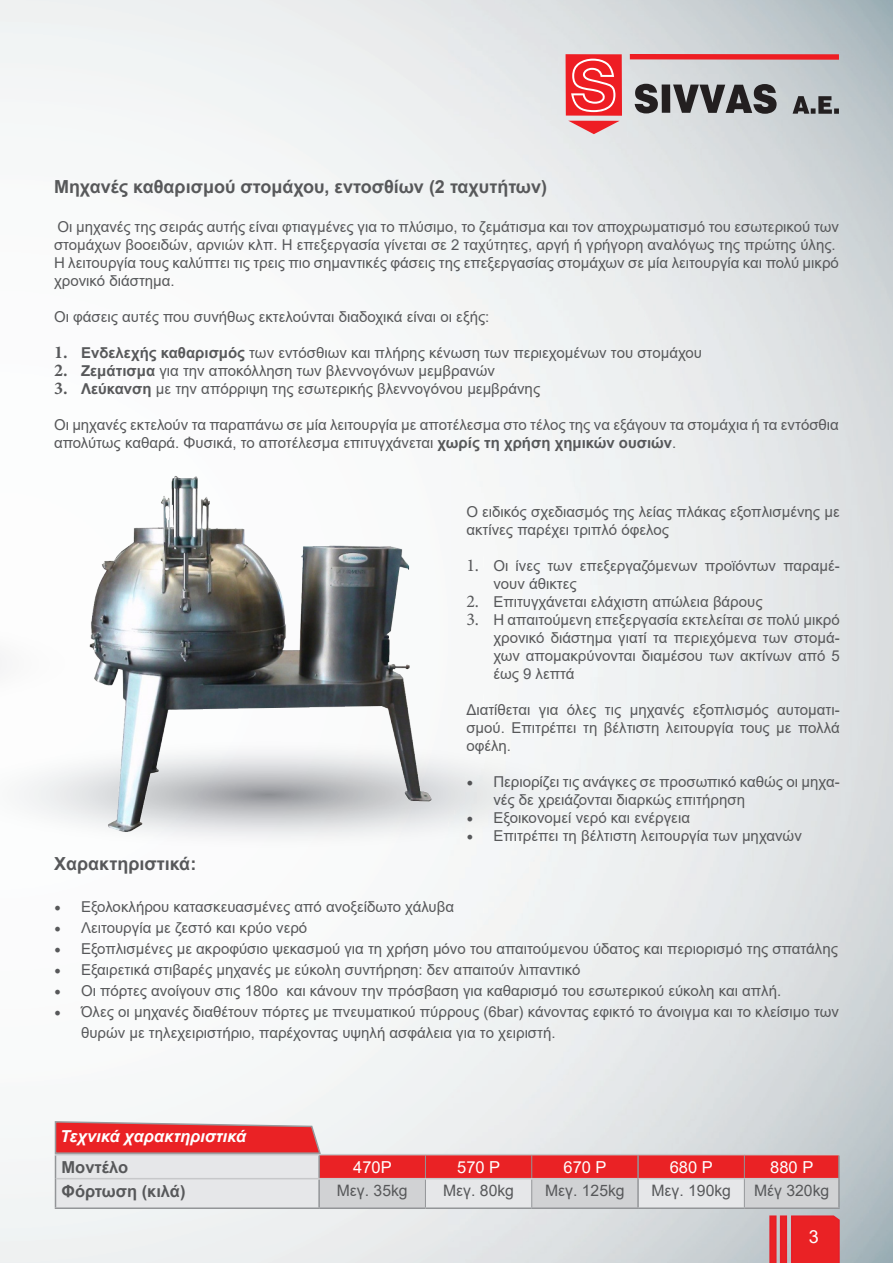
<style>
.page{position:relative;width:893px;height:1263px;background:#fff}
.page>*{position:absolute;margin:0;border:0;box-sizing:border-box;transform-origin:0 0}
.t1{font:700 18px "Arial";color:#57585a}
.t2{font:18px "Arial";color:#fff}
.t3{font:italic 700 16.5px "Arial";color:#fff}
.t4{font:700 16.5px "Arial";color:#57585a}
.t5{font:16.5px "Arial";color:#fff}
.t6{font:15.75px "Arial";color:#57585a}
.t7{font:15px/18px "Arial";color:#57585a}
.s1{font-family:"Minion Pro";font-weight:700;font-size:18px}
.s2{font-weight:700}
.s3{font-family:"Minion Pro";font-size:18px}
</style>
<div class="page">
<div style="left:880px;top:1071px;width:13px;height:22px;background:#c3cacd"></div>
<svg style="left:769px;top:1215px;width:71px;height:48px;background:#e33539"></svg>
<div style="left:566px;top:54px;width:56px;height:62px;background:#ee1d23"></div>
<svg style="left:568px;top:121px;width:52px;height:13px"></svg>
<svg style="left:635px;top:84px;width:142px;height:30px;background:#707072"></svg>
<svg style="left:793px;top:96px;width:46px;height:18px"></svg>
<svg style="left:571px;top:59px;width:44px;height:53px"></svg>
<div style="left:630px;top:54px;width:209px;height:6px;background:#ee1d23"></div>
<hr style="left:838px;top:1155px;width:2px;height:24px;background:#939598">
<hr style="left:838px;top:1179px;width:2px;height:28px;background:#939598">
<hr style="left:55px;top:1207px;width:264px;height:2px;background:#939598">
<hr style="left:319px;top:1207px;width:106px;height:2px;background:#939598">
<hr style="left:425px;top:1207px;width:107px;height:2px;background:#939598">
<hr style="left:532px;top:1207px;width:106px;height:2px;background:#939598">
<hr style="left:638px;top:1207px;width:106px;height:2px;background:#939598">
<hr style="left:744px;top:1207px;width:96px;height:2px;background:#939598">
<hr style="left:744px;top:1154px;width:96px;height:1px;background:#c7c8ca">
<svg style="left:54px;top:1120px;width:785px;height:88px;background:#e0abad"></svg>
<img style="left:0;top:636px;width:50px;height:56px">
<img style="left:88px;top:474px;width:348px;height:376px">
<p class="t1" style="left:54px;top:174px;width:495px">Μηχανές καθαρισμού στομάχου, εντοσθίων (2 ταχυτήτων)</p>
<p class="t7" style="left:54px;top:218px;width:786px">Οι μηχανές της σειράς αυτής είναι φτιαγμένες για το πλύσιμο, το ζεμάτισμα και τον αποχρωματισμό του εσωτερικού των στομάχων βοοειδών, αρνιών κλπ. Η επεξεργασία γίνεται σε 2 ταχύτητες, αργή ή γρήγορη αναλόγως της πρώτης ύλης.</p>
<p class="t7" style="left:54px;top:254px;width:786px">Η λειτουργία τους καλύπτει τις τρεις πιο σημαντικές φάσεις της επεξεργασίας στομάχων σε μία λειτουργία και πολύ μικρό χρονικό διάστημα.</p>
<p class="t7" style="left:54px;top:308px;width:437px">Οι φάσεις αυτές που συνήθως εκτελούνται διαδοχικά είναι οι εξής:</p>
<p class="t7" style="left:54px;top:344px;width:649px"><span class="s1">1.</span> <span class="s2">Ενδελεχής καθαρισμός</span> των εντόσθιων και πλήρης κένωση των περιεχομένων του στομάχου</p>
<p class="t7" style="left:54px;top:362px;width:443px"><span class="s1">2.</span> <span class="s2">Ζεμάτισμα</span> για την αποκόλληση των βλεννογόνων μεμβρανών</p>
<p class="t7" style="left:54px;top:380px;width:488px"><span class="s1">3.</span> <span class="s2">Λεύκανση</span> με την απόρριψη της εσωτερικής βλεννογόνου μεμβράνης</p>
<p class="t7" style="left:54px;top:416px;width:786px">Οι μηχανές εκτελούν τα παραπάνω σε μία λειτουργία με αποτέλεσμα στο τέλος της να εξάγουν τα στομάχια ή τα εντόσθια απολύτως καθαρά. Φυσικά, το αποτέλεσμα επιτυγχάνεται <span class="s2">χωρίς τη χρήση χημικών ουσιών</span>.</p>
<p class="t7" style="left:466px;top:503px;width:375px">Ο ειδικός σχεδιασμός της λείας πλάκας εξοπλισμένης με ακτίνες παρέχει τριπλό όφελος</p>
<p class="t7" style="left:493px;top:557px;width:348px;text-indent:-27px"><span class="s3">1.</span> Οι ίνες των επεξεργαζόμενων προϊόντων παραμέ&shy;νουν άθικτες</p>
<p class="t7" style="left:466px;top:593px;width:298px"><span class="s3">2.</span> Επιτυγχάνεται ελάχιστη απώλεια βάρους</p>
<p class="t7" style="left:493px;top:611px;width:348px;text-align:justify;text-indent:-27px"><span class="s3">3.</span> Η απαιτούμενη επεξεργασία εκτελείται σε πολύ μικρό χρονικό διάστημα γιατί τα περιεχόμενα των στομά&shy;χων απομακρύνονται διαμέσου των ακτίνων από 5 έως 9 λεπτά</p>
<p class="t7" style="left:466px;top:701px;width:375px;text-align:justify">Διατίθεται για όλες τις μηχανές εξοπλισμός αυτοματι&shy;σμού. Επιτρέπει τη βέλτιστη λειτουργία τους με πολλά οφέλη.</p>
<p class="t7" style="left:493px;top:773px;width:348px;text-indent:-27px"><span class="s3">•</span> Περιορίζει τις ανάγκες σε προσωπικό καθώς οι μηχα&shy;νές δε χρειάζονται διαρκώς επιτήρηση</p>
<p class="t7" style="left:466px;top:809px;width:225px"><span class="s3">•</span> Εξοικονομεί νερό και ενέργεια</p>
<p class="t7" style="left:466px;top:827px;width:337px"><span class="s3">•</span> Επιτρέπει τη βέλτιστη λειτουργία των μηχανών</p>
<p class="t1" style="left:54px;top:851px;width:144px">Χαρακτηριστικά:</p>
<p class="t7" style="left:54px;top:898px;width:402px"><span class="s3">•</span> Εξολοκλήρου κατασκευασμένες από ανοξείδωτο χάλυβα</p>
<p class="t7" style="left:54px;top:919px;width:255px"><span class="s3">•</span> Λειτουργία με ζεστό και κρύο νερό</p>
<p class="t7" style="left:54px;top:940px;width:785px"><span class="s3">•</span> Εξοπλισμένες με ακροφύσιο ψεκασμού για τη χρήση μόνο του απαιτούμενου ύδατος και περιορισμό της σπατάλης</p>
<p class="t7" style="left:54px;top:961px;width:528px"><span class="s3">•</span> Εξαιρετικά στιβαρές μηχανές με εύκολη συντήρηση: δεν απαιτούν λιπαντικό</p>
<p class="t7" style="left:54px;top:982px;width:729px"><span class="s3">•</span> Οι πόρτες ανοίγουν στις 180o και κάνουν την πρόσβαση για καθαρισμό του εσωτερικού εύκολη και απλή.</p>
<p class="t7" style="left:81px;top:1001px;width:759px;line-height:21px;text-indent:-27px"><span class="s3">•</span> Όλες οι μηχανές διαθέτουν πόρτες με πνευματικού πύρρους (6bar) κάνοντας εφικτό το άνοιγμα και το κλείσιμο των θυρών με τηλεχειριστήριο, παρέχοντας υψηλή ασφάλεια για το χειριστή.</p>
<p class="t3" style="left:60px;top:1125px;width:187px">Τεχνικά χαρακτηριστικά</p>
<p class="t4" style="left:62px;top:1155px;width:68px">Μοντέλο</p>
<p class="t5" style="left:353px;top:1155px;width:40px">470P</p>
<p class="t5" style="left:457px;top:1155px;width:45px">570 P</p>
<p class="t5" style="left:563px;top:1155px;width:45px">670 P</p>
<p class="t5" style="left:670px;top:1155px;width:45px">680 P</p>
<p class="t5" style="left:770px;top:1155px;width:45px">880 P</p>
<p class="t4" style="left:62px;top:1179px;width:126px">Φόρτωση (κιλά)</p>
<p class="t6" style="left:337px;top:1180px;width:72px">Μεγ. 35kg</p>
<p class="t6" style="left:443px;top:1180px;width:72px">Μεγ. 80kg</p>
<p class="t6" style="left:545px;top:1180px;width:81px">Μεγ. 125kg</p>
<p class="t6" style="left:651px;top:1180px;width:81px">Μεγ. 190kg</p>
<p class="t6" style="left:754px;top:1180px;width:77px">Μέγ 320kg</p>
<p class="t2" style="left:809px;top:1224px;width:12px">3</p>
</div>
